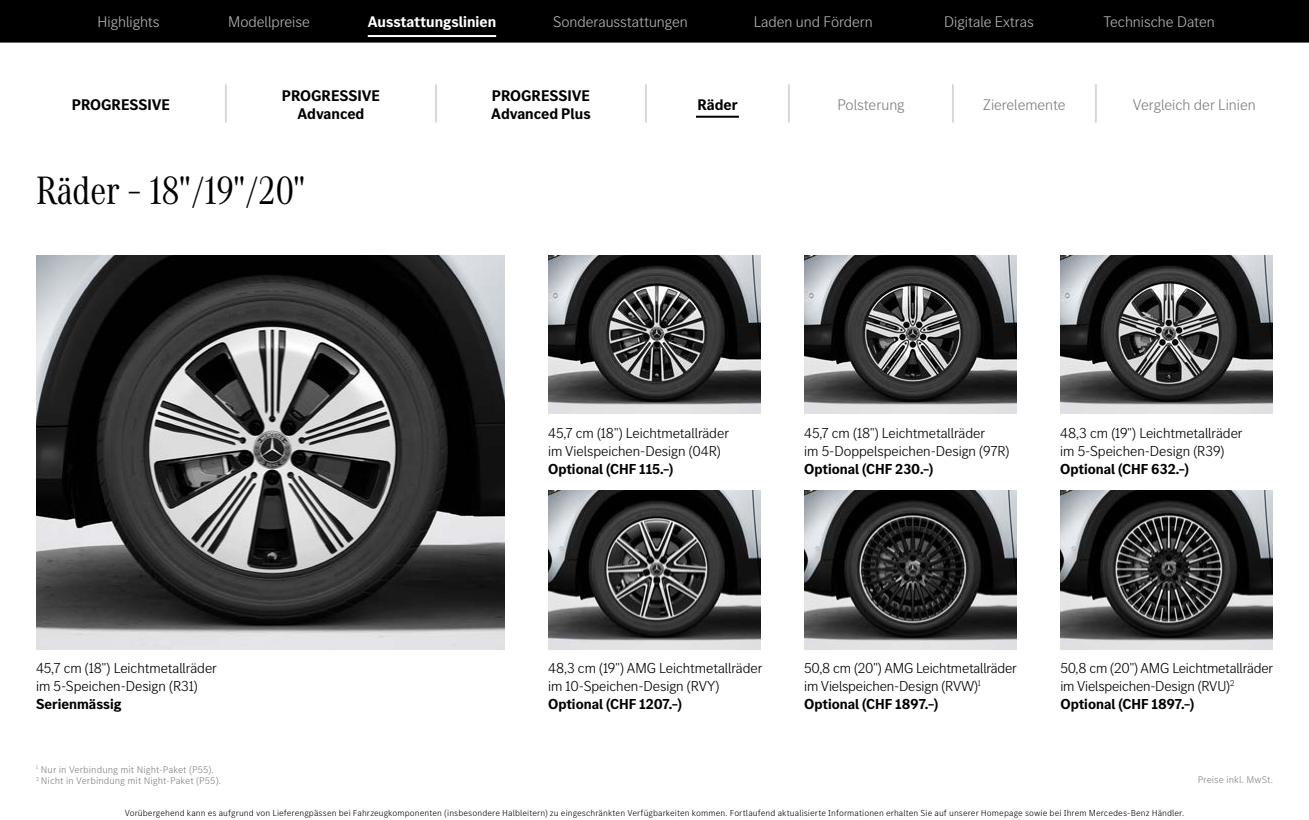
<style>
.page{position:relative;width:1309px;height:820px;background:#fff}
.page>*{position:absolute;margin:0;border:0;box-sizing:border-box;transform-origin:0 0}
.t1{font:300 45.6px "MB Corpo S Title";color:#c8c8c5;scale:.53 1}
.t2{font:41px "MB Corpo A Title Cond";color:#000}
.t3{font:300 16px "MB Corpo S Title";color:#b1b4b4}
.t4{font:700 16px/18px "MB Corpo S Title";color:#000;text-align:center}
.t5{font:300 16px "MB Corpo S Title";color:#808080}
.t6{font:700 16px "MB Corpo S Title";color:#fff}
.t7{font:300 15px/18px "MB Corpo S Title";color:#000}
.t8{font:700 15px "MB Corpo S Title";color:#000}
.t9{font:300 10px/11.5px "MB Corpo S Text";color:#808080}
.t10{font:300 9px "MB Corpo S Text";letter-spacing:.01em;color:#000}
.s1{font-weight:700}
</style>
<div class="page">
<div style="left:0;top:0;width:1309px;height:43px;background:#000"></div>
<hr style="left:368px;top:35px;width:128px;height:2px;background:#fff">
<hr style="left:696px;top:116px;width:43px;height:2px;background:#000">
<img style="left:36px;top:255px;width:469px;height:394px">
<img style="left:548px;top:255px;width:213px;height:159px">
<img style="left:548px;top:490px;width:213px;height:159px">
<img style="left:804px;top:490px;width:213px;height:159px">
<img style="left:1060px;top:490px;width:213px;height:159px">
<img style="left:804px;top:255px;width:213px;height:159px">
<img style="left:1060px;top:255px;width:213px;height:159px">
<p class="t3" style="left:98px;top:12px;width:64px">Highlights</p>
<p class="t3" style="left:228px;top:12px;width:83px">Modellpreise</p>
<p class="t6" style="left:368px;top:11px;width:130px">Ausstattungslinien</p>
<p class="t3" style="left:553px;top:12px;width:136px">Sonderausstattungen</p>
<p class="t3" style="left:754px;top:12px;width:121px">Laden und Fördern</p>
<p class="t3" style="left:944px;top:12px;width:91px">Digitale Extras</p>
<p class="t3" style="left:1103px;top:12px;width:113px">Technische Daten</p>
<p class="t4" style="left:72px;top:95px;width:100px">PROGRESSIVE</p>
<h1 class="t1" style="left:223px;top:74px;width:11px">|</h1>
<p class="t4" style="left:282px;top:86px;width:100px">PROGRESSIVE<br>Advanced</p>
<h1 class="t1" style="left:433px;top:74px;width:11px">|</h1>
<p class="t4" style="left:491px;top:86px;width:101px;text-align:left">PROGRESSIVE<br>Advanced Plus</p>
<h1 class="t1" style="left:643px;top:74px;width:11px">|</h1>
<h2 class="t2" style="left:36px;top:163px;width:271px">Räder – 18"/19"/20"</h2>
<p class="t4" style="left:697px;top:95px;width:42px">Räder</p>
<h1 class="t1" style="left:786px;top:74px;width:11px">|</h1>
<p class="t5" style="left:837px;top:95px;width:69px">Polsterung</p>
<h1 class="t1" style="left:950px;top:74px;width:11px">|</h1>
<p class="t5" style="left:983px;top:95px;width:84px">Zierelemente</p>
<h1 class="t1" style="left:1093px;top:74px;width:11px">|</h1>
<p class="t5" style="left:1133px;top:95px;width:124px">Vergleich der Linien</p>
<p class="t7" style="left:36px;top:658px;width:183px">45,7 cm (18") Leichtmetallräder im 5-Speichen-Design (R31)</p>
<p class="t8" style="left:36px;top:694px;width:87px">Serienmässig</p>
<p class="t7" style="left:548px;top:423px;width:183px">45,7 cm (18") Leichtmetallräder im Vielspeichen-Design (04R)</p>
<p class="t8" style="left:548px;top:459px;width:127px">Optional (CHF 115.–)</p>
<p class="t7" style="left:804px;top:423px;width:207px">45,7 cm (18") Leichtmetallräder<br>im 5-Doppelspeichen-Design (97R)</p>
<p class="t8" style="left:804px;top:459px;width:131px">Optional (CHF 230.–)</p>
<p class="t7" style="left:1060px;top:423px;width:184px">48,3 cm (19") Leichtmetallräder im 5-Speichen-Design (R39)</p>
<p class="t8" style="left:1060px;top:459px;width:130px">Optional (CHF 632.–)</p>
<p class="t7" style="left:548px;top:658px;width:216px">48,3 cm (19") AMG Leichtmetallräder im 10-Speichen-Design (RVY)</p>
<p class="t8" style="left:548px;top:694px;width:135px">Optional (CHF 1207.–)</p>
<p class="t7" style="left:804px;top:658px;width:214px">50,8 cm (20") AMG Leichtmetallräder im Vielspeichen-Design (RVW)<sup>1<br></sup><span class="s1">Optional (CHF 1897.–)</span></p>
<p class="t7" style="left:1060px;top:658px;width:214px">50,8 cm (20") AMG Leichtmetallräder im Vielspeichen-Design (RVU)<sup>2<br></sup><span class="s1">Optional (CHF 1897.–)</span></p>
<p class="t9" style="left:36px;top:763px;width:187px"><sup>1</sup> Nur in Verbindung mit Night-Paket (P55).<br><sup>2</sup> Nicht in Verbindung mit Night-Paket (P55).</p>
<p class="t10" style="left:125px;top:807px;width:1061px">Vorübergehend kann es aufgrund von Lieferengpässen bei Fahrzeugkomponenten (insbesondere Halbleitern) zu eingeschränkten Verfügbarkeiten kommen. Fortlaufend aktualisierte Informationen erhalten Sie auf unserer Homepage sowie bei Ihrem Mercedes-Benz Händler.</p>
<p class="t9" style="left:1198px;top:774px;width:77px">Preise inkl. MwSt.</p>
</div>
